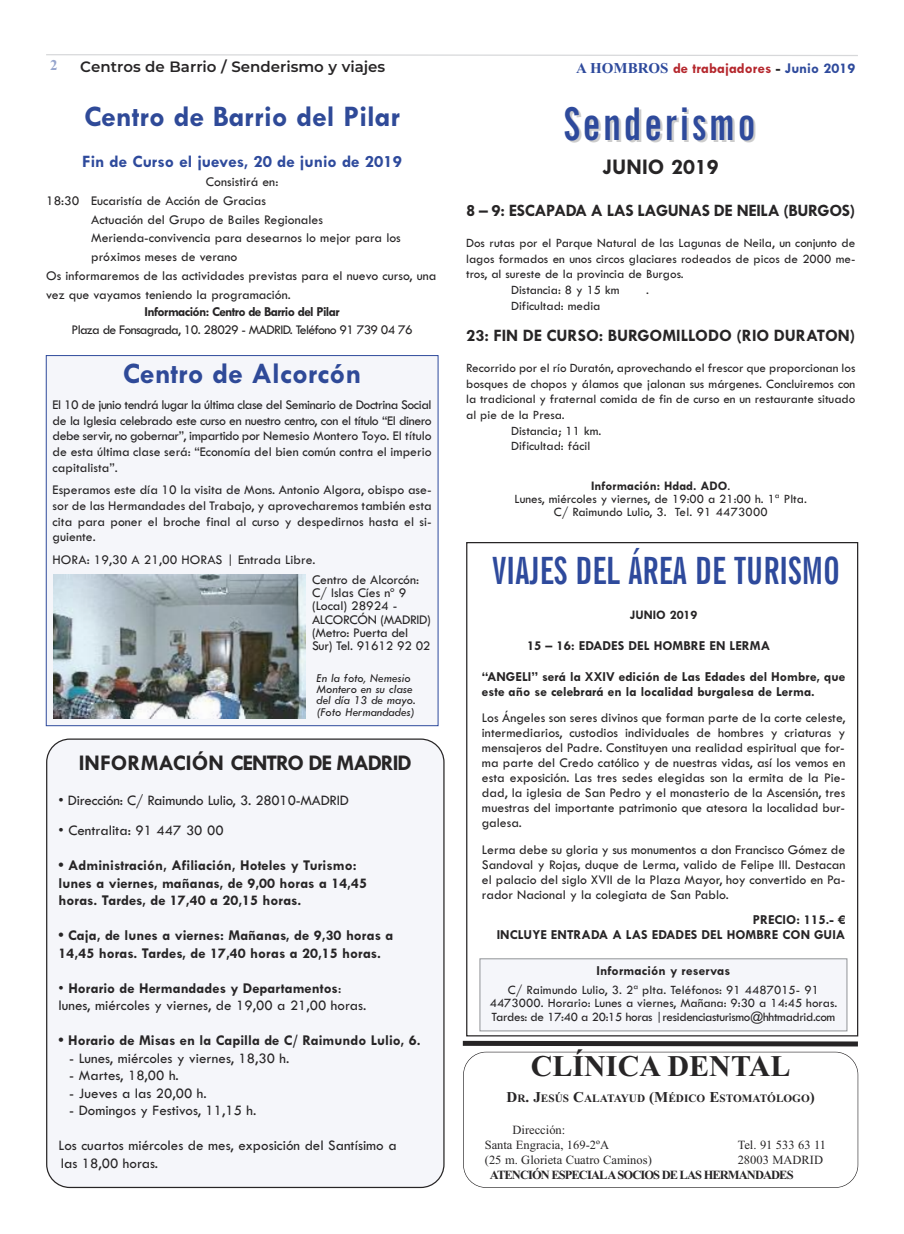
<style>
.page{position:relative;width:904px;height:1234px;background:#fff}
.page>*{position:absolute;margin:0;border:0;box-sizing:border-box;transform-origin:0 0}
.t1{font:700 extra-condensed 45px "News Gothic BT";letter-spacing:.065em;color:#2e4a9c}
.t2{font:700 extra-condensed 37.5px "News Gothic BT";color:#2e4a9c}
.t3{font:700 30px "Tw Cen";color:#2f4a98}
.t4{font:700 30px "Times New Roman";color:#272526}
.t5{font:700 22.5px "Tw Cen";letter-spacing:-.05em;color:#272526}
.t6{font:700 22.5px "Tw Cen";color:#272526}
.t7{font:700 17.5px "Tw Cen";letter-spacing:-.02em;color:#272526}
.t8{font:700 17.5px "Tw Cen";color:#2e4a9c}
.t9{font:15px/17.5px "Tw Cen";color:#272526}
.t10{font:700 15px/17.5px "Tw Cen";color:#272526}
.t11{font:600 15px "Montserrat";color:#272526}
.t12{font:700 15px "Tw Cen";color:#b5272d}
.t13{font:700 15px "Times New Roman";color:#96a5cd}
.t14{font:13.75px/15px "Tw Cen";color:#272526;text-align:justify}
.t15{font:700 13.75px/15px "Tw Cen";color:#272526}
.t16{font:13.75px/13.1px "Tw Cen";letter-spacing:-.02em;color:#272526}
.t17{font:13.75px "Tw Cen";letter-spacing:-.05em;color:#272526}
.t18{font:700 13.75px "Tw Cen";letter-spacing:-.05em;color:#272526}
.t19{font:13.12px/13.1px "Tw Cen";color:#272526;text-align:center}
.t20{font:700 13.12px "Tw Cen";color:#272526}
.t21{font:12.5px/15px "Times New Roman";color:#272526}
.t22{font:italic 12.5px/11.2px "Tw Cen";color:#272526}
.t23{font:700 12.5px "Times New Roman";letter-spacing:-.075em;color:#272526}
.t24{font:700 11.25px "Times New Roman";color:#272526}
.s1{font-family:"Times New Roman";color:#2e4a9c}
.s2{color:#272526}
.s3{color:#2e4a9c}
.s4{font-weight:700}
.s5{font-size:15px}
</style>
<div class="page">
<svg style="left:46px;top:54px;width:812px;height:2px"></svg>
<div style="left:46px;top:738px;width:398px;height:449px;background:#f5f6fa"></div>
<svg style="left:462px;top:1040px;width:396px;height:7px"></svg>
<div style="left:46px;top:355px;width:392px;height:370px;background:#f5f6fa"></div>
<div style="left:46px;top:355px;width:392px;height:370px;border:1px solid #2e4a9c"></div>
<div style="left:463px;top:1051px;width:395px;height:136px;border:1px solid #272526;border-radius:23px"></div>
<div style="left:480px;top:958px;width:366px;height:72px;background:#f5f6fa"></div>
<div style="left:479px;top:958px;width:368px;height:72px;border:1px solid #909396"></div>
<img style="left:54px;top:574px;width:252px;height:144px">
<p class="t13" style="left:50px;top:56px;width:9px">2</p>
<p class="t11" style="left:80px;top:56px;width:306px">Centros de Barrio / Senderismo y viajes</p>
<p class="t12" style="left:576px;top:59px;width:281px"><span class="s1">A HOMBROS</span> de trabajadores <span class="s2">-</span> <span class="s3">Junio 2019</span></p>
<h3 class="t3" style="left:84px;top:98px;width:317px">Centro de Barrio del Pilar</h3>
<p class="t8" style="left:82px;top:151px;width:321px">Fin de Curso el jueves, 20 de junio de 2019</p>
<p class="t14" style="left:206px;top:174px;width:74px">Consistirá en:</p>
<p class="t14" style="left:46px;top:192px;width:221px">18:30 Eucaristía de Acción de Gracias</p>
<p class="t14" style="left:91px;top:211px;width:233px">Actuación del Grupo de Bailes Regionales</p>
<p class="t14" style="left:91px;top:230px;width:311px">Merienda-convivencia para desearnos lo mejor para los</p>
<p class="t14" style="left:91px;top:249px;width:148px">próximos meses de verano</p>
<p class="t14" style="left:46px;top:267px;width:392px">Os informaremos de las actividades previstas para el nuevo curso, una</p>
<p class="t14" style="left:46px;top:286px;width:246px">vez que vayamos teniendo la programación.</p>
<p class="t18" style="left:144px;top:303px;width:197px">Información: Centro de Barrio del Pilar</p>
<p class="t17" style="left:72px;top:321px;width:343px">Plaza de Fonsagrada, 10. 28029 - MADRID. Teléfono 91 739 04 76</p>
<h3 class="t3" style="left:123px;top:355px;width:240px">Centro de Alcorcón</h3>
<p class="t14" style="left:53px;top:396px;width:380px;line-height:15.6px">El 10 de junio tendrá lugar la última clase del Seminario de Doctrina Social de la Iglesia celebrado este curso en nuestro centro, con el título “El dinero debe servir, no gobernar”, impartido por Nemesio Montero Toyo. El título de esta última clase será: “Economía del bien común contra el imperio capitalista”.</p>
<p class="t14" style="left:53px;top:481px;width:380px;line-height:15.6px">Esperamos este día 10 la visita de Mons. Antonio Algora, obispo ase&shy;sor de las Hermandades del Trabajo, y aprovecharemos también esta cita para poner el broche final al curso y despedirnos hasta el si&shy;guiente.</p>
<p class="t14" style="left:312px;top:549px;width:108px;line-height:20.2px;text-indent:-259px">HORA: 19,30 A 21,00 HORAS | Entrada Libre.<br>Centro de Alcorcón:</p>
<p class="t16" style="left:312px;top:585px;width:120px">C/ Islas Cíes nº 9 (Local) 28924 -<br>ALCORCÓN (MADRID) (Metro: Puerta del<br>Sur) Tel. 91612 92 02</p>
<p class="t22" style="left:316px;top:671px;width:101px">En la foto, Nemesio<br>Montero en su clase del día 13 de mayo. (Foto Hermandades)</p>
<h3 class="t5" style="left:79px;top:748px;width:334px">INFORMACIÓN CENTRO DE MADRID</h3>
<p class="t9" style="left:59px;top:790px;width:292px">• Dirección: C/ Raimundo Lulio, 3. 28010-MADRID</p>
<p class="t9" style="left:59px;top:820px;width:167px">• Centralita: 91 447 30 00</p>
<p class="t10" style="left:59px;top:855px;width:310px">• Administración, Afiliación, Hoteles y Turismo: lunes a viernes, mañanas, de 9,00 horas a 14,45 horas. Tardes, de 17,40 a 20,15 horas.</p>
<p class="t10" style="left:59px;top:925px;width:336px">• Caja, de lunes a viernes: Mañanas, de 9,30 horas a<br>14,45 horas. Tardes, de 17,40 horas a 20,15 horas.</p>
<p class="t9" style="left:59px;top:978px;width:309px">• <span class="s4">Horario de Hermandades y Departamentos</span>: lunes, miércoles y viernes, de 19,00 a 21,00 horas.</p>
<p class="t10" style="left:59px;top:1030px;width:363px">• Horario de Misas en la Capilla de C/ Raimundo Lulio, 6.</p>
<p class="t9" style="left:69px;top:1048px;width:222px">- Lunes, miércoles y viernes, 18,30 h.</p>
<p class="t9" style="left:69px;top:1065px;width:111px">- Martes, 18,00 h.</p>
<p class="t9" style="left:69px;top:1083px;width:139px">- Jueves a las 20,00 h.</p>
<p class="t9" style="left:69px;top:1100px;width:189px">- Domingos y Festivos, 11,15 h.</p>
<p class="t9" style="left:59px;top:1135px;width:339px">Los cuartos miércoles de mes, exposición del Santísimo a las 18,00 horas.</p>
<h1 class="t1" style="left:563px;top:98px;width:193px">Senderismo</h1>
<h3 class="t6" style="left:602px;top:153px;width:118px">JUNIO 2019</h3>
<p class="t7" style="left:466px;top:199px;width:391px">8 – 9: ESCAPADA A LAS LAGUNAS DE NEILA (BURGOS)</p>
<p class="t19" style="left:466px;top:236px;width:391px">Dos rutas por el Parque Natural de las Lagunas de Neila, un conjunto de</p>
<p class="t19" style="left:466px;top:251px;width:391px">lagos formados en unos circos glaciares rodeados de picos de 2000 me-</p>
<p class="t19" style="left:466px;top:267px;width:219px">tros, al sureste de la provincia de Burgos.</p>
<p class="t19" style="left:511px;top:283px;width:110px">Distancia: 8 y 15 km</p>
<p class="t19" style="left:646px;top:283px;width:4px">.</p>
<p class="t19" style="left:511px;top:298px;width:91px">Dificultad: media</p>
<p class="t7" style="left:466px;top:324px;width:391px">23: FIN DE CURSO: BURGOMILLODO (RIO DURATON)</p>
<p class="t19" style="left:466px;top:361px;width:391px">Recorrido por el río Duratón, aprovechando el frescor que proporcionan los</p>
<p class="t19" style="left:466px;top:376px;width:391px">bosques de chopos y álamos que jalonan sus márgenes. Concluiremos con</p>
<p class="t19" style="left:466px;top:392px;width:391px">la tradicional y fraternal comida de fin de curso en un restaurante situado</p>
<p class="t19" style="left:466px;top:408px;width:100px">al pie de la Presa.</p>
<p class="t19" style="left:511px;top:423px;width:92px">Distancia; 11 km.</p>
<p class="t19" style="left:511px;top:439px;width:81px">Dificultad: fácil</p>
<p class="t19" style="left:514px;top:478px;width:294px"><span class="s4">Información: Hdad. ADO</span>.<br>Lunes, miércoles y viernes, de 19:00 a 21:00 h. 1ª Plta.<br>C/ Raimundo Lulio, 3. Tel. 91 4473000</p>
<h2 class="t2" style="left:492px;top:548px;width:349px">VIAJES DEL ÁREA DE TURISMO</h2>
<p class="t20" style="left:629px;top:606px;width:69px">JUNIO 2019</p>
<p class="t15" style="left:527px;top:638px;width:245px">15 – 16: EDADES DEL HOMBRE EN LERMA</p>
<p class="t15" style="left:482px;top:668px;width:365px">“ANGELI” será la XXIV edición de Las Edades del Hombre, que este año se celebrará en la localidad burgalesa de Lerma.</p>
<p class="t14" style="left:482px;top:709px;width:365px">Los Ángeles son seres divinos que forman parte de la corte celeste, intermediarios, custodios individuales de hombres y criaturas y mensajeros del Padre. Constituyen una realidad espiritual que for&shy;ma parte del Credo católico y de nuestras vidas, así los vemos en esta exposición. Las tres sedes elegidas son la ermita de la Pie&shy;dad, la iglesia de San Pedro y el monasterio de la Ascensión, tres muestras del importante patrimonio que atesora la localidad bur&shy;galesa.</p>
<p class="t14" style="left:482px;top:841px;width:365px">Lerma debe su gloria y sus monumentos a don Francisco Gómez de Sandoval y Rojas, duque de Lerma, valido de Felipe III. Destacan el palacio del siglo XVII de la Plaza Mayor, hoy convertido en Pa&shy;rador Nacional y la colegiata de San Pablo.</p>
<p class="t15" style="left:496px;top:911px;width:350px;text-align:right">PRECIO: 115.- €<br>INCLUYE ENTRADA A LAS EDADES DEL HOMBRE CON GUIA</p>
<p class="t15" style="left:596px;top:962px;width:136px">Información y reservas</p>
<p class="t19" style="left:489px;top:981px;width:349px;line-height:13.8px">C/ Raimundo Lulio, 3. 2ª plta. Teléfonos: 91 4487015- 91<br>4473000. Horario: Lunes a viernes, Mañana: 9:30 a 14:45 horas.<br>Tardes: de 17:40 a 20:15 horas |residenciasturismo@hhtmadrid.com</p>
<h3 class="t4" style="left:531px;top:1048px;width:261px">CLÍNICA DENTAL</h3>
<p class="t24" style="left:506px;top:1091px;width:309px"><span class="s5">D</span>R<span class="s5">. J</span>ESÚS <span class="s5">C</span>ALATAYUD <span class="s5">(M</span>ÉDICO <span class="s5">E</span>STOMATÓLOGO<span class="s5">)</span></p>
<p class="t21" style="left:484px;top:1121px;width:126px;text-indent:28px">Dirección:<br>Santa Engracia, 169-2ºA</p>
<p class="t21" style="left:737px;top:1136px;width:90px">Tel. 91 533 63 11</p>
<p class="t21" style="left:485px;top:1151px;width:168px">(25 m. Glorieta Cuatro Caminos)</p>
<p class="t21" style="left:737px;top:1151px;width:87px">28003 MADRID</p>
<p class="t23" style="left:490px;top:1166px;width:305px">ATENCIÓN ESPECIALASOCIOS DE LAS HERMANDADES</p>
</div>
